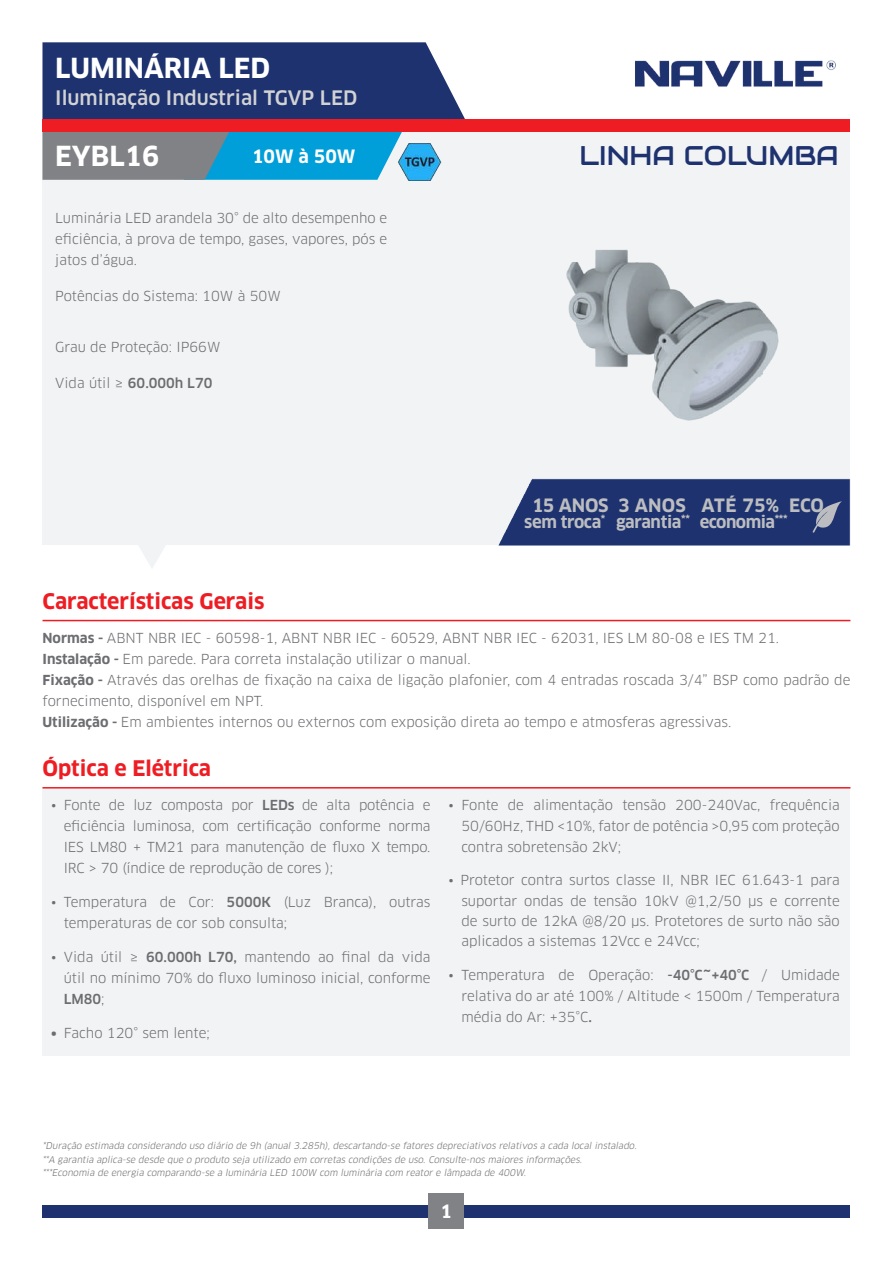
<style>
.page{position:relative;width:893px;height:1263px;background:#fff}
.page>*{position:absolute;margin:0;border:0;box-sizing:border-box;transform-origin:0 0}
.t1{font:700 27px "Clan OT";color:#fff}
.t2{font:27px "Audiowide";color:#1d326f}
.t3{font:700 21px "Clan OT";color:#ee1d23}
.t4{font:500 19.5px "Clan OT";color:#d1d2d4}
.t5{font:700 18px "Clan OT";letter-spacing:-.01em;color:#bcbdc0}
.t6{font:700 18px "Clan OT";color:#fff}
.t7{font:700 16.5px "Clan OT";letter-spacing:-.025em;color:#bcbdc0}
.t8{font:13.5px/21px "Clan OT";color:#6c6d70;text-align:justify}
.t9{font:500 13.5px "Clan OT";color:#6c6d70}
.t10{font:italic 9px/13.5px "Clan OT";color:#6c6d70}
.s1{font-weight:400}
.s2{font-weight:700}
.s3{font-weight:500}
</style>
<div class="page">
<div style="left:43px;top:122px;width:807px;height:422px;background:#f2f3f4"></div>
<svg style="left:42px;top:131px;width:360px;height:49px;background:#4693b1"></svg>
<div style="left:42px;top:42px;width:423px;height:79px;background:#1d326f"></div>
<div style="left:43px;top:119px;width:807px;height:13px;background:#ee1d23"></div>
<div style="left:43px;top:1205px;width:807px;height:13px;background:#1d326f"></div>
<div style="left:429px;top:1194px;width:35px;height:35px;background:#808285"></div>
<img style="left:635px;top:60px;width:201px;height:27px">
<svg style="left:118px;top:544px;width:68px;height:24px"></svg>
<div style="left:43px;top:787px;width:807px;height:268px;background:#f2f3f4"></div>
<img style="left:498px;top:478px;width:352px;height:67px">
<hr style="left:43px;top:620px;width:807px;height:1px;background:#ee1d23">
<hr style="left:43px;top:787px;width:807px;height:1px;background:#ee1d23">
<svg style="left:812px;top:501px;width:30px;height:32px"></svg>
<img style="left:398px;top:143px;width:44px;height:38px">
<img style="left:566px;top:249px;width:213px;height:172px">
<h1 class="t1" style="left:55px;top:52px;width:216px">LUMINÁRIA LED</h1>
<h3 class="t4" style="left:55px;top:86px;width:304px">Iluminação Industrial TGVP LED</h3>
<h1 class="t1" style="left:55px;top:140px;width:106px">EYBL16</h1>
<h3 class="t6" style="left:252px;top:146px;width:105px">10W à 50W</h3>
<p class="t8" style="left:55px;top:208px;width:334px">Luminária LED arandela 30° de alto desempenho e eficiência, à prova de tempo, gases, vapores, pós e jatos d’água.</p>
<p class="t8" style="left:55px;top:286px;width:227px">Potências do Sistema: 10W à 50W</p>
<p class="t8" style="left:55px;top:336px;width:167px">Grau de Proteção: IP66W</p>
<p class="t9" style="left:55px;top:375px;width:159px"><span class="s1">Vida útil ≥</span> 60.000h L70</p>
<h1 class="t2" style="left:579px;top:138px;width:261px">LINHA COLUMBA</h1>
<h3 class="t5" style="left:532px;top:495px;width:293px">15 ANOS 3 ANOS ATÉ 75% ECO</h3>
<p class="t7" style="left:524px;top:513px;width:265px">sem troca<sup>*</sup> garantia<sup>**</sup> economia<sup>***</sup></p>
<h2 class="t3" style="left:43px;top:589px;width:223px">Características Gerais</h2>
<p class="t8" style="left:43px;top:628px;width:809px;text-align:left"><span class="s2">Normas -</span> ABNT NBR IEC - 60598-1, ABNT NBR IEC - 60529, ABNT NBR IEC - 62031, IES LM 80-08 e IES TM 21.<br><span class="s2">Instalação -</span> Em parede. Para correta instalação utilizar o manual.<br><span class="s2">Fixação -</span> Através das orelhas de fixação na caixa de ligação plafonier, com 4 entradas roscada 3/4” BSP como padrão de fornecimento, disponível em NPT.<br><span class="s2">Utilização -</span> Em ambientes internos ou externos com exposição direta ao tempo e atmosferas agressivas.</p>
<h2 class="t3" style="left:43px;top:756px;width:170px">Óptica e Elétrica</h2>
<p class="t8" style="left:64px;top:795px;width:368px;text-indent:-13px">• Fonte de luz composta por <span class="s3">LEDs</span> de alta potência e eficiência luminosa, com certificação conforme norma IES LM80 + TM21 para manutenção de fluxo X tempo.<br>IRC &gt; 70 (índice de reprodução de cores );</p>
<p class="t8" style="left:64px;top:892px;width:368px;text-indent:-13px">• Temperatura de Cor: <span class="s3">5000K</span> (Luz Branca), outras temperaturas de cor sob consulta;</p>
<p class="t8" style="left:64px;top:946px;width:368px;text-indent:-13px">• Vida útil ≥ <span class="s3">60.000h L70,</span> mantendo ao final da vida útil no mínimo 70% do fluxo luminoso inicial, conforme <span class="s3">LM80</span>;</p>
<p class="t8" style="left:51px;top:1022px;width:160px"><span class="s2">•</span> Facho 120° sem lente;</p>
<p class="t8" style="left:461px;top:795px;width:380px;text-indent:-13px">• Fonte de alimentação tensão 200-240Vac, frequência 50/60Hz, THD &lt;10%, fator de potência &gt;0,95 com proteção contra sobretensão 2kV;</p>
<p class="t8" style="left:461px;top:870px;width:380px;line-height:20.2px;text-indent:-13px">• Protetor contra surtos classe II, NBR IEC 61.643-1 para suportar ondas de tensão 10kV @1,2/50 µs e corrente de surto de 12kA @8/20 µs. Protetores de surto não são aplicados a sistemas 12Vcc e 24Vcc;</p>
<p class="t8" style="left:461px;top:964px;width:380px;text-indent:-13px">• Temperatura de Operação: <span class="s3">-40°C~+40°C</span> / Umidade relativa do ar até 100% / Altitude &lt; 1500m / Temperatura média do Ar: +35°C<span class="s3">.</span></p>
<p class="t10" style="left:43px;top:1139px;width:597px">*Duração estimada considerando uso diário de 9h (anual 3.285h), descartando-se fatores depreciativos relativos a cada local instalado. **A garantia aplica-se desde que o produto seja utilizado em corretas condições de uso. Consulte-nos maiores informações. ***Economia de energia comparando-se a luminária LED 100W com luminária com reator e lâmpada de 400W.</p>
<h3 class="t6" style="left:441px;top:1200px;width:13px">1</h3>
</div>
